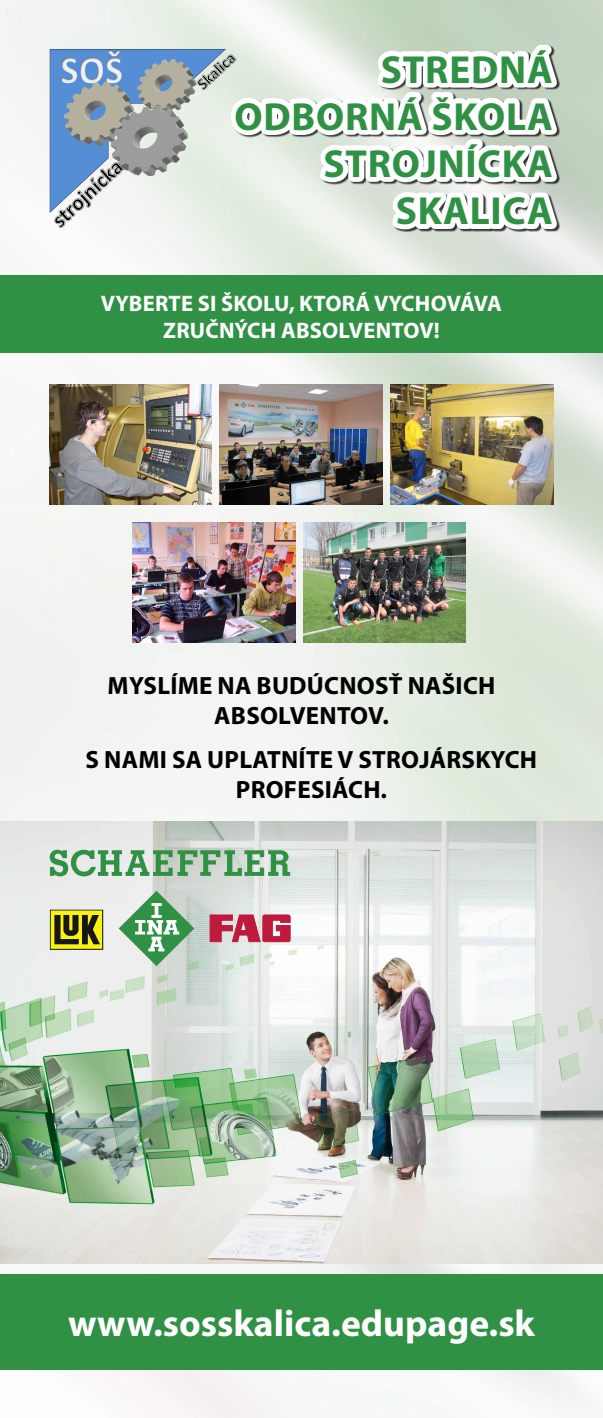
<style>
.page{position:relative;width:603px;height:1418px;background:#fff}
.page>*{position:absolute;margin:0;border:0;box-sizing:border-box;transform-origin:0 0}
.t1{font:700 39.25px/47.1px "Myriad Pro";letter-spacing:.02em;color:#309145;text-align:right}
.t2{font:700 37.5px "Myriad Pro";color:#fff}
.t3{font:700 25px/30px "Myriad Pro";letter-spacing:.01em;color:#000;text-align:center}
.t4{font:700 22.5px/27px "Myriad Pro";letter-spacing:.01em;color:#fff;text-align:center}
</style>
<div class="page">
<img style="left:0;top:0;width:602px;height:1417px">
<img style="left:0;top:821px;width:602px;height:441px">
<div style="left:0;top:1274px;width:602px;height:95px;background:#309145"></div>
<div style="left:0;top:275px;width:602px;height:78px;background:#309145"></div>
<svg style="left:50px;top:909px;width:53px;height:40px;background:#8e8a19"></svg>
<svg style="left:210px;top:914px;width:80px;height:27px;background:#c95169"></svg>
<svg style="left:119px;top:890px;width:75px;height:76px;background:#9cc4a5"></svg>
<svg style="left:50px;top:849px;width:240px;height:27px;background:#8cbb96"></svg>
<svg style="left:226px;top:36px;width:344px;height:199px"></svg>
<img style="left:48px;top:47px;width:199px;height:193px">
<img style="left:220px;top:384px;width:162px;height:121px">
<img style="left:303px;top:522px;width:162px;height:121px">
<img style="left:133px;top:522px;width:162px;height:121px">
<img style="left:390px;top:384px;width:163px;height:121px">
<img style="left:50px;top:384px;width:162px;height:121px">
<h1 class="t1" style="left:234px;top:45px;width:320px">STREDNÁ<br>ODBORNÁ ŠKOLA<br>STROJNÍCKA<br>SKALICA</h1>
<p class="t4" style="left:101px;top:289px;width:402px">VYBERTE SI ŠKOLU, KTORÁ VYCHOVÁVA<br>ZRUČNÝCH ABSOLVENTOV!</p>
<p class="t3" style="left:107px;top:670px;width:389px">MYSLÍME NA BUDÚCNOSŤ NAŠICH<br>ABSOLVENTOV.</p>
<p class="t3" style="left:86px;top:744px;width:453px">S NAMI SA UPLATNÍTE V STROJÁRSKYCH<br>PROFESIÁCH.</p>
<h2 class="t2" style="left:68px;top:1299px;width:469px">WWW.SOSSKALICA.EDUPAGE.SK</h2>
</div>
